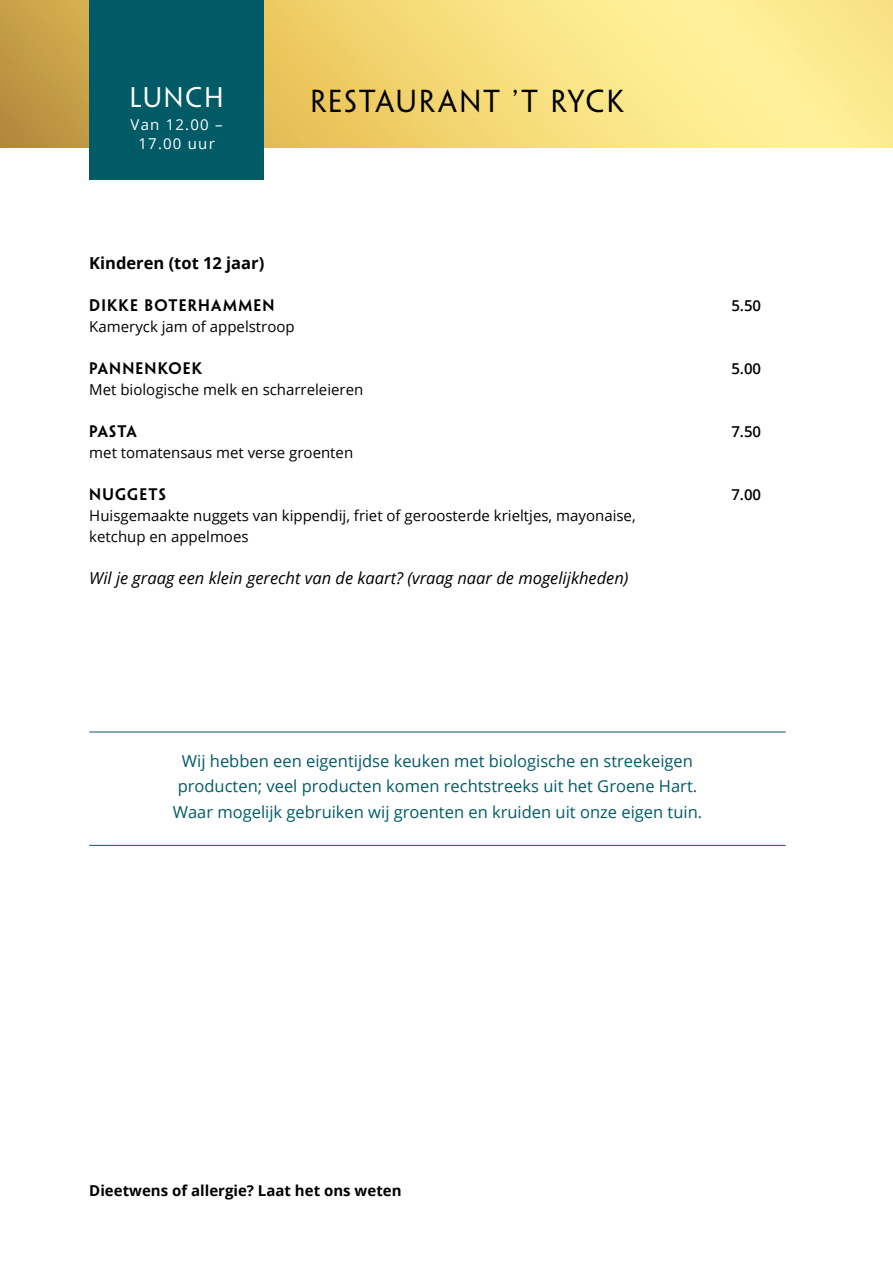
<style>
.page{position:relative;width:893px;height:1263px;background:#fff}
.page>*{position:absolute;margin:0;border:0;box-sizing:border-box;transform-origin:0 0}
.t1{font:28.5px "Penumbra Sans Std";letter-spacing:.08em;color:#000}
.t2{font:25.5px "Penumbra Sans Std";letter-spacing:.08em;color:#fff}
.t3{font:16.5px/25.5px "Open Sans";color:#005b67;text-align:center}
.t4{font:italic 16.5px "Open Sans";color:#000}
.t5{font:700 16.5px "Open Sans";color:#000}
.t6{font:15px/21px "Open Sans";color:#000}
.t7{font:600 15px "Penumbra Sans Std";letter-spacing:.08em;color:#000}
.t8{font:700 15px "Open Sans";color:#000}
.t9{font:15px/19.5px "Open Sans";letter-spacing:.08em;color:#fff;text-align:center}
.t10{font:600 15px "Open Sans";color:#000}
</style>
<div class="page">
<svg style="left:0;top:0;width:893px;height:147px;background:#f1d87a"></svg>
<div style="left:89px;top:0;width:175px;height:179px;background:#005b67"></div>
<hr style="left:89px;top:732px;width:697px;height:1px;background:#005b67">
<hr style="left:89px;top:845px;width:697px;height:1px;background:#005b67">
<h2 class="t2" style="left:130px;top:83px;width:95px">LUNCH</h2>
<p class="t9" style="left:131px;top:114px;width:94px">Van 12.00 –<br>17.00 uur</p>
<h1 class="t1" style="left:310px;top:84px;width:315px">RESTAURANT ’T RYCK</h1>
<p class="t5" style="left:89px;top:251px;width:176px">Kinderen (tot 12 jaar)</p>
<p class="t7" style="left:89px;top:295px;width:187px">DIKKE BOTERHAMMEN</p>
<p class="t10" style="left:731px;top:295px;width:31px">5.50</p>
<p class="t6" style="left:89px;top:315px;width:207px">Kameryck jam of appelstroop</p>
<p class="t7" style="left:89px;top:358px;width:114px">PANNENKOEK</p>
<p class="t10" style="left:731px;top:358px;width:31px">5.00</p>
<p class="t6" style="left:89px;top:378px;width:276px">Met biologische melk en scharreleieren</p>
<p class="t7" style="left:89px;top:421px;width:49px">PASTA</p>
<p class="t10" style="left:731px;top:421px;width:31px">7.50</p>
<p class="t6" style="left:89px;top:441px;width:265px">met tomatensaus met verse groenten</p>
<p class="t7" style="left:89px;top:484px;width:78px">NUGGETS</p>
<p class="t10" style="left:731px;top:484px;width:31px">7.00</p>
<p class="t6" style="left:89px;top:504px;width:548px">Huisgemaakte nuggets van kippendij, friet of geroosterde krieltjes, mayonaise, ketchup en appelmoes</p>
<p class="t4" style="left:89px;top:566px;width:541px">Wil je graag een klein gerecht van de kaart? (vraag naar de mogelijkheden)</p>
<p class="t3" style="left:173px;top:747px;width:531px">Wij hebben een eigentijdse keuken met biologische en streekeigen producten; veel producten komen rechtstreeks uit het Groene Hart.<br>Waar mogelijk gebruiken wij groenten en kruiden uit onze eigen tuin.</p>
<p class="t8" style="left:89px;top:1180px;width:314px">Dieetwens of allergie? Laat het ons weten</p>
</div>
